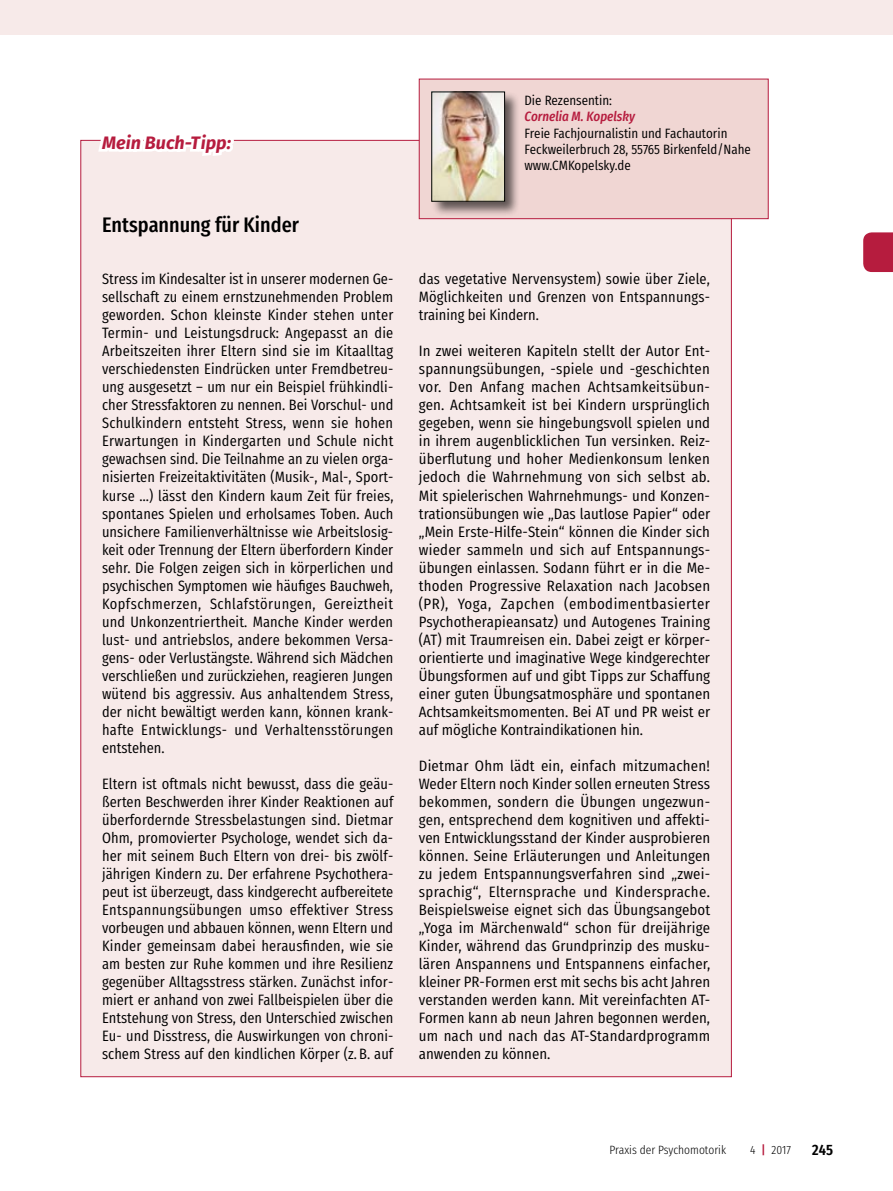
<style>
.page{position:relative;width:893px;height:1191px;background:#fff}
.page>*{position:absolute;margin:0;border:0;box-sizing:border-box;transform-origin:0 0}
.t1{font:500 21px "Fira Sans Condensed";color:#000}
.t2{font:italic 700 18px "Fira Sans";color:#b61c3e}
.t3{font:15px/18px "Fira Sans Condensed";color:#000;text-align:justify}
.t4{font:600 15px "Fira Sans Condensed";color:#000}
.t5{font:13.5px/16.2px "Fira Sans Condensed";color:#000}
.t6{font:italic 500 13.5px "Fira Sans Condensed";color:#b61c3e}
.t7{font:300 12px "Fira Sans Condensed";color:#000}
.s1{font-weight:500;color:#b61c3e}
</style>
<div class="page">
<div style="left:80px;top:140px;width:652px;height:937px;background:#f7eae9;border:1px solid #b61c3e"></div>
<svg style="left:863px;top:232px;width:30px;height:40px"></svg>
<div style="left:0;top:0;width:893px;height:34px;background:#f7eae9"></div>
<svg style="left:95px;top:139px;width:131px;height:17px"></svg>
<div style="left:225px;top:136px;width:9px;height:10px;border:6px solid #fff;border-radius:50%"></div>
<div style="left:224px;top:143px;width:9px;height:9px;border:6px solid #fff;border-radius:50%"></div>
<div style="left:419px;top:79px;width:350px;height:140px;background:#f0d6d3;border:1px solid #b61c3e"></div>
<div style="left:431px;top:91px;width:89px;height:126px;background:#000;opacity:.6"></div>
<img style="left:434px;top:94px;width:69px;height:105px">
<div style="left:432px;top:92px;width:73px;height:109px;border:1px solid #000"></div>
<p class="t2" style="left:102px;top:127px;width:131px">Mein Buch-Tipp:</p>
<h1 class="t1" style="left:102px;top:205px;width:198px">Entspannung für Kinder</h1>
<p class="t3" style="left:102px;top:268px;width:293px">Stress im Kindesalter ist in unserer modernen Ge&shy;sellschaft zu einem ernstzunehmenden Problem geworden. Schon kleinste Kinder stehen unter Termin- und Leistungsdruck: Angepasst an die Arbeitszeiten ihrer Eltern sind sie im Kitaalltag verschiedensten Eindrücken unter Fremdbetreu&shy;ung ausgesetzt – um nur ein Beispiel frühkindli&shy;cher Stressfaktoren zu nennen. Bei Vorschul- und Schulkindern entsteht Stress, wenn sie hohen Erwartungen in Kindergarten und Schule nicht gewachsen sind. Die Teilnahme an zu vielen orga&shy;nisierten Freizeitaktivitäten (Musik-, Mal-, Sport&shy;kurse …) lässt den Kindern kaum Zeit für freies, spontanes Spielen und erholsames Toben. Auch unsichere Familienverhältnisse wie Arbeitslosig&shy;keit oder Trennung der Eltern überfordern Kinder sehr. Die Folgen zeigen sich in körperlichen und psychischen Symptomen wie häufiges Bauchweh, Kopfschmerzen, Schlafstörungen, Gereiztheit und Unkonzentriertheit. Manche Kinder werden lust- und antriebslos, andere bekommen Versa&shy;gens- oder Verlustängste. Während sich Mädchen verschließen und zurückziehen, reagieren Jungen wütend bis aggressiv. Aus anhaltendem Stress, der nicht bewältigt werden kann, können krank&shy;hafte Entwicklungs- und Verhaltensstörungen entstehen.</p>
<p class="t3" style="left:102px;top:772px;width:293px">Eltern ist oftmals nicht bewusst, dass die geäu&shy;ßerten Beschwerden ihrer Kinder Reaktionen auf überfordernde Stressbelastungen sind. Dietmar Ohm, promovierter Psychologe, wendet sich da&shy;her mit seinem Buch Eltern von drei- bis zwölf&shy;jährigen Kindern zu. Der erfahrene Psychothera&shy;peut ist überzeugt, dass kindgerecht aufbereitete Entspannungsübungen umso effektiver Stress vorbeugen und abbauen können, wenn Eltern und Kinder gemeinsam dabei herausfinden, wie sie am besten zur Ruhe kommen und ihre Resilienz gegenüber Alltagsstress stärken. Zunächst infor&shy;miert er anhand von zwei Fallbeispielen über die Entstehung von Stress, den Unterschied zwischen Eu- und Disstress, die Auswirkungen von chroni&shy;schem Stress auf den kindlichen Körper (z. B. auf</p>
<p class="t5" style="left:524px;top:91px;width:89px">Die Rezensentin:</p>
<p class="t6" style="left:524px;top:107px;width:112px">Cornelia M. Kopelsky</p>
<p class="t5" style="left:524px;top:123px;width:228px">Freie Fachjournalistin und Fachautorin<br>Feckweilerbruch 28, 55765 Birkenfeld/Nahe www.CMKopelsky.de</p>
<p class="t3" style="left:419px;top:268px;width:293px">das vegetative Nervensystem) sowie über Ziele, Möglichkeiten und Grenzen von Entspannungs&shy;training bei Kindern.</p>
<p class="t3" style="left:419px;top:340px;width:293px">In zwei weiteren Kapiteln stellt der Autor Ent&shy;spannungsübungen, -spiele und -geschichten vor. Den Anfang machen Achtsamkeitsübun&shy;gen. Achtsamkeit ist bei Kindern ursprünglich gegeben, wenn sie hingebungsvoll spielen und in ihrem augenblicklichen Tun versinken. Reiz&shy;überflutung und hoher Medienkonsum lenken jedoch die Wahrnehmung von sich selbst ab.<br>Mit spielerischen Wahrnehmungs- und Konzen&shy;trationsübungen wie „Das lautlose Papier“ oder „Mein Erste-Hilfe-Stein“ können die Kinder sich wieder sammeln und sich auf Entspannungs&shy;übungen einlassen. Sodann führt er in die Me&shy;thoden Progressive Relaxation nach Jacobsen (PR), Yoga, Zapchen (embodimentbasierter Psychotherapieansatz) und Autogenes Training (AT) mit Traumreisen ein. Dabei zeigt er körper&shy;orientierte und imaginative Wege kindgerechter Übungsformen auf und gibt Tipps zur Schaffung einer guten Übungsatmosphäre und spontanen Achtsamkeitsmomenten. Bei AT und PR weist er auf mögliche Kontraindikationen hin.</p>
<p class="t3" style="left:419px;top:754px;width:293px">Dietmar Ohm lädt ein, einfach mitzumachen!<br>Weder Eltern noch Kinder sollen erneuten Stress bekommen, sondern die Übungen ungezwun&shy;gen, entsprechend dem kognitiven und affekti&shy;ven Entwicklungsstand der Kinder ausprobieren können. Seine Erläuterungen und Anleitungen zu jedem Entspannungsverfahren sind „zwei&shy;sprachig“, Elternsprache und Kindersprache.<br>Beispielsweise eignet sich das Übungsangebot „Yoga im Märchenwald“ schon für dreijährige Kinder, während das Grundprinzip des musku&shy;lären Anspannens und Entspannens einfacher, kleiner PR-Formen erst mit sechs bis acht Jahren verstanden werden kann. Mit vereinfachten AT-Formen kann ab neun Jahren begonnen werden, um nach und nach das AT-Standardprogramm anwenden zu können.</p>
<p class="t7" style="left:609px;top:1139px;width:118px">Praxis der Psychomotorik</p>
<p class="t7" style="left:750px;top:1139px;width:42px">4 <span class="s1">|</span> 2017</p>
<p class="t4" style="left:812px;top:1135px;width:22px">245</p>
</div>
